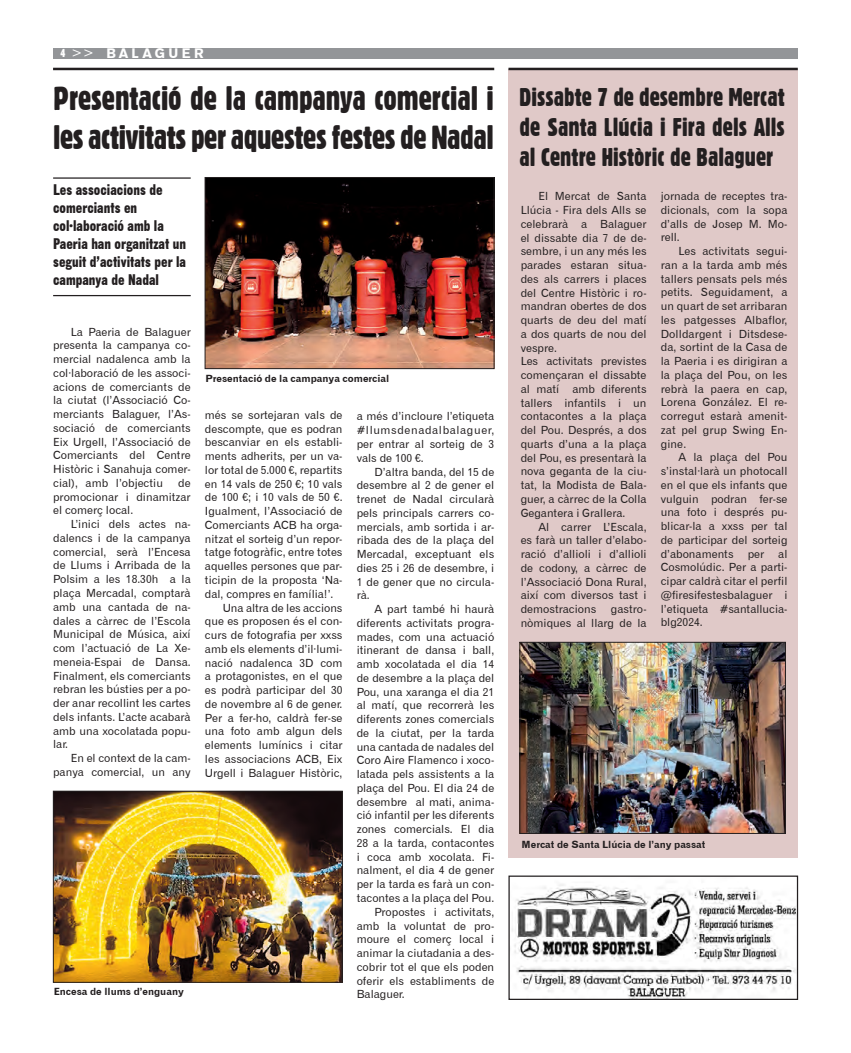
<style>
.page{position:relative;width:851px;height:1053px;background:#fff}
.page>*{position:absolute;margin:0;border:0;box-sizing:border-box;transform-origin:0 0}
.t1{font:32.5px/39px "Gothic 821 Condensed BT";letter-spacing:-.015em;color:#231f20}
.t2{font:25px/30px "Gothic 821 Condensed BT";color:#231f20;text-align:justify}
.t3{font:15px/18px "Gothic No 13 BT";color:#231f20}
.t4{font:13.75px "Gothic 725 BT Black A";letter-spacing:.25em;color:#fff}
.t5{font:11.25px/13.8px "Gothic 720 BT Roman B";color:#231f20;text-align:justify}
.t6{font:10px "Gothic 720 BT Bold B";color:#231f20}
.s1{font-family:"Gothic 821 Condensed BT";font-size:11.25px}
.s2{font-family:"Gothic 720 BT Roman B"}
</style>
<div class="page">
<div style="left:53px;top:48px;width:744px;height:10px;background:#939598"></div>
<img style="left:512px;top:884px;width:284px;height:113px">
<div style="left:508px;top:875px;width:290px;height:124px;border:1px solid #231f20"></div>
<hr style="left:53px;top:68px;width:441px;height:2px;background:#231f20">
<img style="left:207px;top:179px;width:285px;height:188px">
<div style="left:205px;top:177px;width:289px;height:192px;border:1px solid #231f20"></div>
<hr style="left:53px;top:177px;width:138px;height:2px;background:#231f20">
<hr style="left:53px;top:295px;width:138px;height:1px;background:#231f20">
<div style="left:508px;top:69px;width:289px;height:788px;background:#e0c9c8"></div>
<hr style="left:508px;top:68px;width:289px;height:2px;background:#231f20">
<img style="left:521px;top:644px;width:262px;height:187px">
<div style="left:519px;top:642px;width:266px;height:191px;border:1px solid #231f20"></div>
<img style="left:55px;top:793px;width:285px;height:187px">
<div style="left:53px;top:791px;width:289px;height:191px;border:1px solid #231f20"></div>
<p class="t4" style="left:61px;top:45px;width:144px"><span class="s1">4</span> <span class="s2">&gt;&gt;</span> BALAGUER</p>
<p class="t1" style="left:53px;top:79px;width:442px">Presentació de la campanya comercial i les activitats per aquestes festes de Nadal</p>
<p class="t3" style="left:53px;top:181px;width:111px">Les associacions de</p>
<p class="t3" style="left:53px;top:199px;width:85px">comerciants en</p>
<p class="t3" style="left:53px;top:217px;width:134px">col·laboració amb la<br>Paeria han organitzat un seguit d’activitats per la campanya de Nadal</p>
<p class="t5" style="left:53px;top:324px;width:139px;text-indent:18px">La Paeria de Balaguer presenta la campanya co&shy;mercial nadalenca amb la col·laboració de les associ&shy;acions de comerciants de la ciutat (l’Associació Co&shy;merciants Balaguer, l’As&shy;sociació de comerciants Eix Urgell, l’Associació de Comerciants del Centre Històric i Sanahuja comer&shy;cial), amb l’objectiu</p>
<p class="t5" style="left:53px;top:476px;width:139px;text-indent:125px">de promocionar i dinamitzar el comerç local.</p>
<p class="t5" style="left:53px;top:517px;width:139px;text-indent:18px">L’inici dels actes na&shy;dalencs i de la campanya comercial, serà l’Encesa de Llums i Arribada de la Polsim a les 18.30h a la plaça Mercadal, comptarà amb una cantada de na&shy;dales a càrrec de l’Escola Municipal de Música, així com l’actuació de La Xe&shy;meneia-Espai de Dansa.<br>Finalment, els comerciants rebran les bústies per a po&shy;der anar recollint les cartes dels infants. L’acte acabarà amb una xocolatada popu&shy;lar.</p>
<p class="t5" style="left:53px;top:751px;width:139px;text-align:right">En el context de la cam&shy;panya comercial, un any</p>
<p class="t6" style="left:54px;top:985px;width:132px">Encesa de llums d’enguany</p>
<p class="t6" style="left:205px;top:372px;width:185px">Presentació de la campanya comercial</p>
<p class="t5" style="left:205px;top:408px;width:139px">més se sortejaran vals de descompte, que es podran bescanviar en els establi&shy;ments adherits, per un va&shy;lor total de 5.000 €, repartits en 14 vals de 250 €; 10 vals de 100 €; i 10 vals de 50 €.<br>Igualment, l’Associació de Comerciants ACB ha orga&shy;nitzat el sorteig d’un repor&shy;tatge fotogràfic, entre totes aquelles persones que par&shy;ticipin de la proposta ‘Na&shy;dal, compres en família!’.</p>
<p class="t5" style="left:205px;top:600px;width:139px;text-indent:18px">Una altra de les accions que es proposen és el con&shy;curs de fotografia per xxss amb els elements d’il·lumi&shy;nació nadalenca 3D com a protagonistes, en el que es podrà participar del 30 de novembre al 6 de gener.<br>Per a fer-ho, caldrà fer-se una foto amb algun dels elements lumínics i citar les associacions ACB, Eix Urgell i Balaguer Històric,</p>
<p class="t5" style="left:356px;top:409px;width:139px">a més d’incloure l’etiqueta #llumsdenadalbalaguer, per entrar al sorteig de 3 vals de 100 €.</p>
<p class="t5" style="left:356px;top:464px;width:139px;text-indent:18px">D’altra banda, del 15 de desembre al 2 de gener el trenet de Nadal circularà pels principals carrers co&shy;mercials, amb sortida i ar&shy;ribada des de la plaça del Mercadal, exceptuant els dies 25 i 26 de desembre, i 1 de gener que no circula&shy;rà.</p>
<p class="t5" style="left:356px;top:602px;width:139px;text-indent:18px">A part també hi haurà diferents activitats progra&shy;mades, com una actuació itinerant de dansa i ball, amb xocolatada el dia 14 de desembre a la plaça del Pou, una xaranga el dia 21 al matí, que recorrerà les diferents zones comercials de la ciutat, per la tarda una cantada de nadales del Coro Aire Flamenco i xoco&shy;latada pels assistents a la plaça del Pou. El dia 24 de desembre al mati, anima&shy;ció infantil per les diferents zones comercials. El dia 28 a la tarda, contacontes i coca amb xocolata. Fi&shy;nalment, el dia 4 de gener per la tarda es farà un con&shy;tacontes a la plaça del Pou.</p>
<p class="t5" style="left:356px;top:904px;width:139px;text-indent:18px">Propostes i activitats, amb la voluntat de pro&shy;moure el comerç local i animar la ciutadania a des&shy;cobrir tot el que els poden oferir els establiments de Balaguer.</p>
<p class="t2" style="left:519px;top:82px;width:267px">Dissabte 7 de desembre Mercat de Santa Llúcia i Fira dels Alls al Centre Històric de Balaguer</p>
<p class="t5" style="left:520px;top:189px;width:127px;text-indent:18px">El Mercat de Santa Llúcia - Fira dels Alls se celebrarà a Balaguer el dissabte dia 7 de de&shy;sembre, i un any més les parades estaran situa&shy;des als carrers i places del Centre Històric i ro&shy;mandran obertes de dos quarts de deu del matí a dos quarts de nou del vespre.</p>
<p class="t5" style="left:520px;top:354px;width:127px">Les activitats previstes començaran el dissabte al matí amb diferents tallers infantils i un contacontes a la plaça del Pou. Després, a dos quarts d’una a la plaça del Pou, es presentarà la nova geganta de la ciu&shy;tat, la Modista de Bala&shy;guer, a càrrec de la Colla Gegantera i Grallera.</p>
<p class="t5" style="left:520px;top:519px;width:127px;text-indent:18px">Al carrer L’Escala, es farà un taller d’elabo&shy;ració d’allioli i d’allioli de codony, a càrrec de l’Associació Dona Rural, així com diversos tast i demostracions</p>
<p class="t5" style="left:660px;top:189px;width:128px">jornada de receptes tra&shy;dicionals, com la sopa d’alls de Josep M. Mo&shy;rell.</p>
<p class="t5" style="left:660px;top:244px;width:128px;text-indent:18px">Les activitats segui&shy;ran a la tarda amb més tallers pensats pels més petits. Seguidament, a un quart de set arribaran les patgesses Albaflor, Dolldargent i Ditsdese&shy;da, sortint de la Casa de la Paeria i es dirigiran a la plaça del Pou, on les rebrà la paera en cap, Lorena González. El re&shy;corregut estarà amenit&shy;zat pel grup Swing En&shy;gine.</p>
<p class="t5" style="left:660px;top:450px;width:128px;text-indent:18px">A la plaça del Pou s’instal·larà un photocall en el que els infants que vulguin podran fer-se una foto i després pu&shy;blicar-la a xxss per tal de participar del sorteig d’abonaments</p>
<p class="t5" style="left:660px;top:546px;width:128px;text-indent:117px">al Cosmolúdic. Per a parti&shy;cipar caldrà citar el perfil @firesifestesbalaguer i l’etiqueta #santallucia&shy;blg2024.</p>
<p class="t5" style="left:747px;top:546px;width:18px">per</p>
<p class="t5" style="left:520px;top:602px;width:127px;text-align:right">gastro-<br>nòmiques al llarg de la</p>
<p class="t6" style="left:521px;top:837px;width:185px">Mercat de Santa Llúcia de l’any passat</p>
</div>
